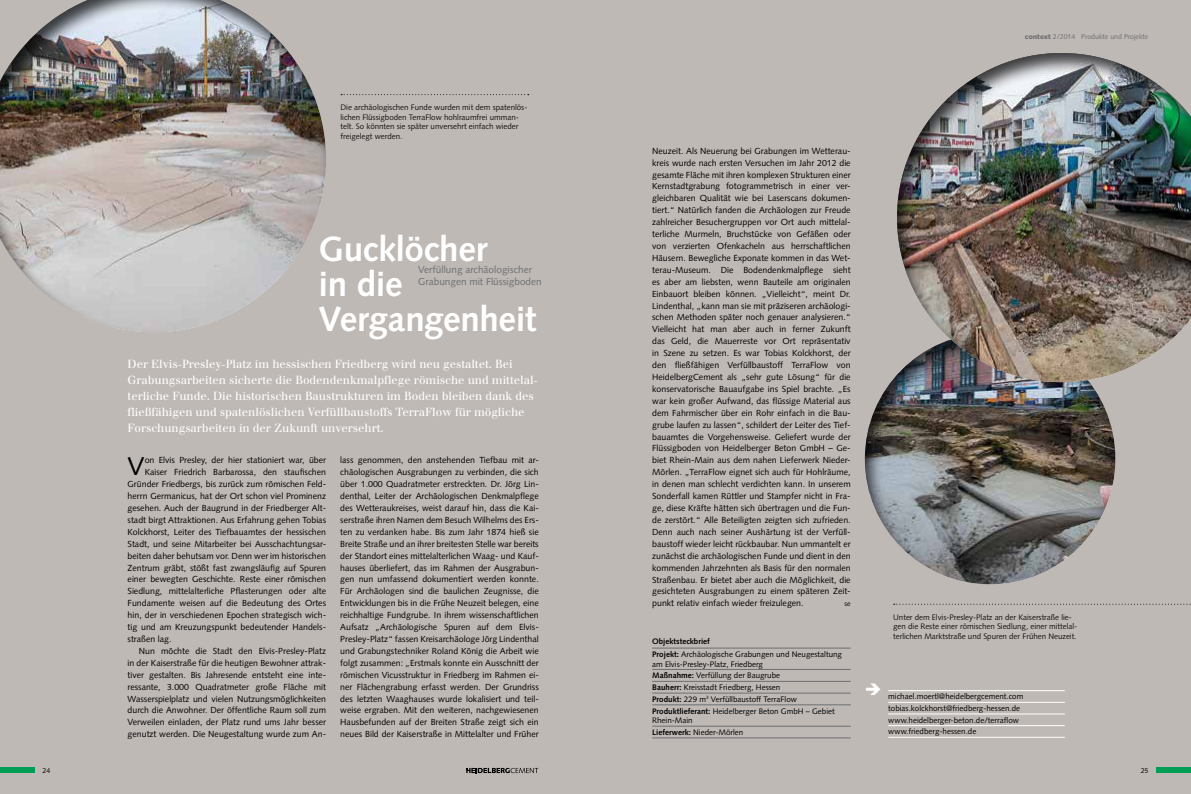
<style>
.page{position:relative;width:1191px;height:794px;background:#bfb9b5}
.page>*{position:absolute;margin:0;border:0;box-sizing:border-box;transform-origin:0 0}
.t1{font:700 35px/35px "Syntax";letter-spacing:-.01em;color:#fff}
.t2{font:25.7px "Syntax";color:#000}
.t3{font:11.5px/16px "Walbaum";letter-spacing:-.005em;color:#fff}
.t4{font:10px/11.9px "Syntax";color:#6d6e71}
.t5{font:8.8px/11.9px "Syntax";color:#000;text-align:justify}
.t6{font:8px/9.6px "Syntax";letter-spacing:-.005em;color:#000}
.t7{font:7px "Syntax";color:#6d6e71}
.t8{font:7px "Syntax";color:#000}
.s1{font-weight:900}
.s2{font-weight:700}
</style>
<div class="page">
<div style="left:1157px;top:768px;width:34px;height:5px;background:#009d57"></div>
<div style="left:0;top:768px;width:34px;height:5px;background:#009d57"></div>
<svg style="left:466px;top:768px;width:72px;height:5px"></svg>
<svg style="left:893px;top:603px;width:298px;height:1px"></svg>
<svg style="left:341px;top:94px;width:188px;height:1px"></svg>
<hr style="left:888px;top:690px;width:176px;height:1px;background:#fff">
<hr style="left:888px;top:702px;width:176px;height:1px;background:#fff">
<hr style="left:888px;top:713px;width:176px;height:1px;background:#fff">
<hr style="left:888px;top:725px;width:176px;height:1px;background:#fff">
<hr style="left:888px;top:737px;width:176px;height:1px;background:#fff">
<hr style="left:652px;top:648px;width:198px;height:1px;background:#6d6e71">
<hr style="left:652px;top:669px;width:198px;height:1px;background:#6d6e71">
<hr style="left:652px;top:681px;width:198px;height:1px;background:#6d6e71">
<hr style="left:652px;top:693px;width:198px;height:1px;background:#6d6e71">
<hr style="left:652px;top:704px;width:198px;height:1px;background:#6d6e71">
<hr style="left:652px;top:726px;width:198px;height:1px;background:#6d6e71">
<hr style="left:652px;top:737px;width:198px;height:1px;background:#6d6e71">
<div style="left:864px;top:331px;width:252px;height:253px;background:#000;opacity:.75"></div>
<div style="left:896px;top:51px;width:295px;height:331px;background:#000;opacity:.75"></div>
<div style="left:0;top:0;width:327px;height:333px;background:#000;opacity:.75"></div>
<p class="t6" style="left:340px;top:102px;width:188px">Die archäologischen Funde wurden mit dem spatenlös&shy;lichen Flüssigboden TerraFlow hohlraumfrei umman&shy;telt. So könnten sie später unversehrt einfach wieder freigelegt werden.</p>
<h1 class="t1" style="left:319px;top:231px;width:219px">Gucklöcher<br>in die<br>Vergangenheit</h1>
<p class="t4" style="left:418px;top:263px;width:125px">Verfüllung archäologischer<br>Grabungen mit Flüssigboden</p>
<p class="t3" style="left:128px;top:356px;width:412px">Der Elvis-Presley-Platz im hessischen Friedberg wird neu gestaltet. Bei Grabungsarbeiten sicherte die Bodendenkmalpflege römische und mittelal&shy;terliche Funde. Die historischen Baustrukturen im Boden bleiben dank des fließfähigen und spatenlöslichen Verfüllbaustoffs TerraFlow für mögliche Forschungsarbeiten in der Zukunft unversehrt.</p>
<h2 class="t2" style="left:128px;top:451px;width:19px">V</h2>
<p class="t5" style="left:145px;top:454px;width:183px">on Elvis Presley, der hier stationiert war, über</p>
<p class="t5" style="left:145px;top:466px;width:183px">Kaiser Friedrich Barbarossa, den staufischen</p>
<p class="t5" style="left:128px;top:478px;width:200px">Gründer Friedbergs, bis zurück zum römischen Feld-</p>
<p class="t5" style="left:128px;top:490px;width:200px">herrn Germanicus, hat der Ort schon viel Prominenz</p>
<p class="t5" style="left:128px;top:502px;width:200px">gesehen. Auch der Baugrund in der Friedberger Alt-</p>
<p class="t5" style="left:128px;top:514px;width:200px">stadt birgt Attraktionen. Aus Erfahrung gehen Tobias</p>
<p class="t5" style="left:128px;top:526px;width:200px">Kolckhorst, Leiter des Tiefbauamtes der hessischen</p>
<p class="t5" style="left:128px;top:538px;width:200px">Stadt, und seine Mitarbeiter bei Ausschachtungsar-</p>
<p class="t5" style="left:128px;top:549px;width:200px">beiten daher behutsam vor. Denn wer im historischen</p>
<p class="t5" style="left:128px;top:561px;width:200px">Zentrum gräbt, stößt fast zwangsläufig auf Spuren</p>
<p class="t5" style="left:128px;top:573px;width:200px">einer bewegten Geschichte. Reste einer römischen</p>
<p class="t5" style="left:128px;top:585px;width:200px">Siedlung, mittelalterliche Pflasterungen oder alte</p>
<p class="t5" style="left:128px;top:597px;width:200px">Fundamente weisen auf die Bedeutung des Ortes</p>
<p class="t5" style="left:128px;top:609px;width:200px">hin, der in verschiedenen Epochen strategisch wich-</p>
<p class="t5" style="left:128px;top:621px;width:200px">tig und am Kreuzungspunkt bedeutender Handels-</p>
<p class="t5" style="left:128px;top:633px;width:46px">straßen lag.</p>
<p class="t5" style="left:139px;top:645px;width:189px">Nun möchte die Stadt den Elvis-Presley-Platz</p>
<p class="t5" style="left:128px;top:657px;width:200px">in der Kaiserstraße für die heutigen Bewohner attrak-</p>
<p class="t5" style="left:128px;top:669px;width:200px">tiver gestalten. Bis Jahresende entsteht eine inte-</p>
<p class="t5" style="left:128px;top:680px;width:200px">ressante, 3.000 Quadratmeter große Fläche mit</p>
<p class="t5" style="left:128px;top:692px;width:200px">Wasserspielplatz und vielen Nutzungsmöglichkeiten</p>
<p class="t5" style="left:128px;top:704px;width:200px">durch die Anwohner. Der öffentliche Raum soll zum</p>
<p class="t5" style="left:128px;top:716px;width:200px">Verweilen einladen, der Platz rund ums Jahr besser</p>
<p class="t5" style="left:128px;top:728px;width:200px">genutzt werden. Die Neugestaltung wurde zum An-</p>
<p class="t5" style="left:340px;top:454px;width:200px">lass genommen, den anstehenden Tiefbau mit ar&shy;chäologischen Ausgrabungen zu verbinden, die sich über 1.000 Quadratmeter erstreckten. Dr. Jörg Lin&shy;denthal, Leiter der Archäologischen Denkmalpflege des Wetteraukreises, weist darauf hin, dass die Kai&shy;serstraße ihren Namen dem Besuch Wilhelms des Ers&shy;ten zu verdanken habe. Bis zum Jahr 1874 hieß sie Breite Straße und an ihrer breitesten Stelle war bereits der Standort eines mittelalterlichen Waag- und Kauf&shy;hauses überliefert, das im Rahmen der Ausgrabun&shy;gen nun umfassend dokumentiert werden konnte.<br>Für Archäologen sind die baulichen Zeugnisse, die Entwicklungen bis in die Frühe Neuzeit belegen, eine reichhaltige Fundgrube. In ihrem wissenschaftlichen Aufsatz „Archäologische Spuren auf dem Elvis-Presley-Platz“ fassen Kreisarchäologe Jörg Lindenthal und Grabungstechniker Roland König die Arbeit wie folgt zusammen: „Erstmals konnte ein Ausschnitt der römischen Vicusstruktur in Friedberg im Rahmen ei&shy;ner Flächengrabung erfasst werden. Der Grundriss des letzten Waaghauses wurde lokalisiert und teil&shy;weise ergraben. Mit den weiteren, nachgewiesenen Hausbefunden auf der Breiten Straße zeigt sich ein neues Bild der Kaiserstraße in Mittelalter und Früher</p>
<p class="t7" style="left:1024px;top:33px;width:125px"><span class="s1">context</span> 2/2014 Produkte und Projekte</p>
<p class="t5" style="left:652px;top:145px;width:200px">Neuzeit. Als Neuerung bei Grabungen im Wetterau&shy;kreis wurde nach ersten Versuchen im Jahr 2012 die gesamte Fläche mit ihren komplexen Strukturen einer Kernstadtgrabung fotogrammetrisch in einer ver&shy;gleichbaren Qualität wie bei Laserscans dokumen&shy;tiert.“ Natürlich fanden die Archäologen zur Freude zahlreicher Besuchergruppen vor Ort auch mittelal&shy;terliche Murmeln, Bruchstücke von Gefäßen oder von verzierten Ofenkacheln aus herrschaftlichen Häusern. Bewegliche Exponate kommen in das Wet&shy;terau-Museum. Die Bodendenkmalpflege sieht es aber am liebsten, wenn Bauteile am originalen Einbauort bleiben können. „Vielleicht“, meint Dr.<br>Lindenthal, „kann man sie mit präziseren archäologi&shy;schen Methoden später noch genauer analysieren.“ Vielleicht hat man aber auch in ferner Zukunft das Geld, die Mauerreste vor Ort repräsentativ in Szene zu setzen. Es war Tobias Kolckhorst, der den fließfähigen Verfüllbaustoff TerraFlow von HeidelbergCement als „sehr gute Lösung“ für die konservatorische Bauaufgabe ins Spiel brachte. „Es war kein großer Aufwand, das flüssige Material aus dem Fahrmischer über ein Rohr einfach in die Bau&shy;grube laufen zu lassen“, schildert der Leiter des Tief&shy;bauamtes die Vorgehensweise. Geliefert wurde der Flüssigboden von Heidelberger Beton GmbH – Ge&shy;biet Rhein-Main aus dem nahen Lieferwerk Nieder-Mörlen. „TerraFlow eignet sich auch für Hohlräume, in denen man schlecht verdichten kann. In unserem Sonderfall kamen Rüttler und Stampfer nicht in Fra&shy;ge, diese Kräfte hätten sich übertragen und die Fun&shy;de zerstört.“ Alle Beteiligten zeigten sich zufrieden.<br>Denn auch nach seiner Aushärtung ist der Verfüll&shy;baustoff wieder leicht rückbaubar. Nun ummantelt er zunächst die archäologischen Funde und dient in den kommenden Jahrzehnten als Basis für den normalen Straßenbau. Er bietet aber auch die Möglichkeit, die gesichteten Ausgrabungen zu einem späteren Zeit&shy;punkt relativ einfach wieder freizulegen.</p>
<p class="t6" style="left:652px;top:635px;width:191px;line-height:12.9px"><span class="s2">Objektsteckbrief<br>Projekt:</span> Archäologische Grabungen und Neugestaltung</p>
<p class="t6" style="left:652px;top:658px;width:184px;line-height:11.8px">am Elvis-Presley-Platz, Friedberg<br><span class="s2">Maßnahme:</span> Verfüllung der Baugrube<br><span class="s2">Bauherr:</span> Kreisstadt Friedberg, Hessen<br><span class="s2">Produkt:</span> 229 m<sup>3</sup> Verfüllbaustoff TerraFlow <span class="s2">Produktlieferant:</span> Heidelberger Beton GmbH – Gebiet</p>
<p class="t6" style="left:652px;top:714px;width:93px;line-height:11.7px">Rhein-Main<br><span class="s2">Lieferwerk:</span> Nieder-Mörlen</p>
<p class="t8" style="left:844px;top:599px;width:8px">se</p>
<p class="t6" style="left:893px;top:612px;width:186px">Unter dem Elvis-Presley-Platz an der Kaiserstraße lie&shy;gen die Reste einer römischen Siedlung, einer mittelal&shy;terlichen Marktstraße und Spuren der Frühen Neuzeit.</p>
<p class="t6" style="left:888px;top:691px;width:137px;line-height:11.7px">michael.moertl@heidelbergcement.com tobias.kolckhorst@friedberg-hessen.de www.heidelberger-beton.de/terraflow www.friedberg-hessen.de</p>
<p class="t8" style="left:43px;top:766px;width:9px">24</p>
<p class="t8" style="left:1140px;top:766px;width:9px">25</p>
</div>
